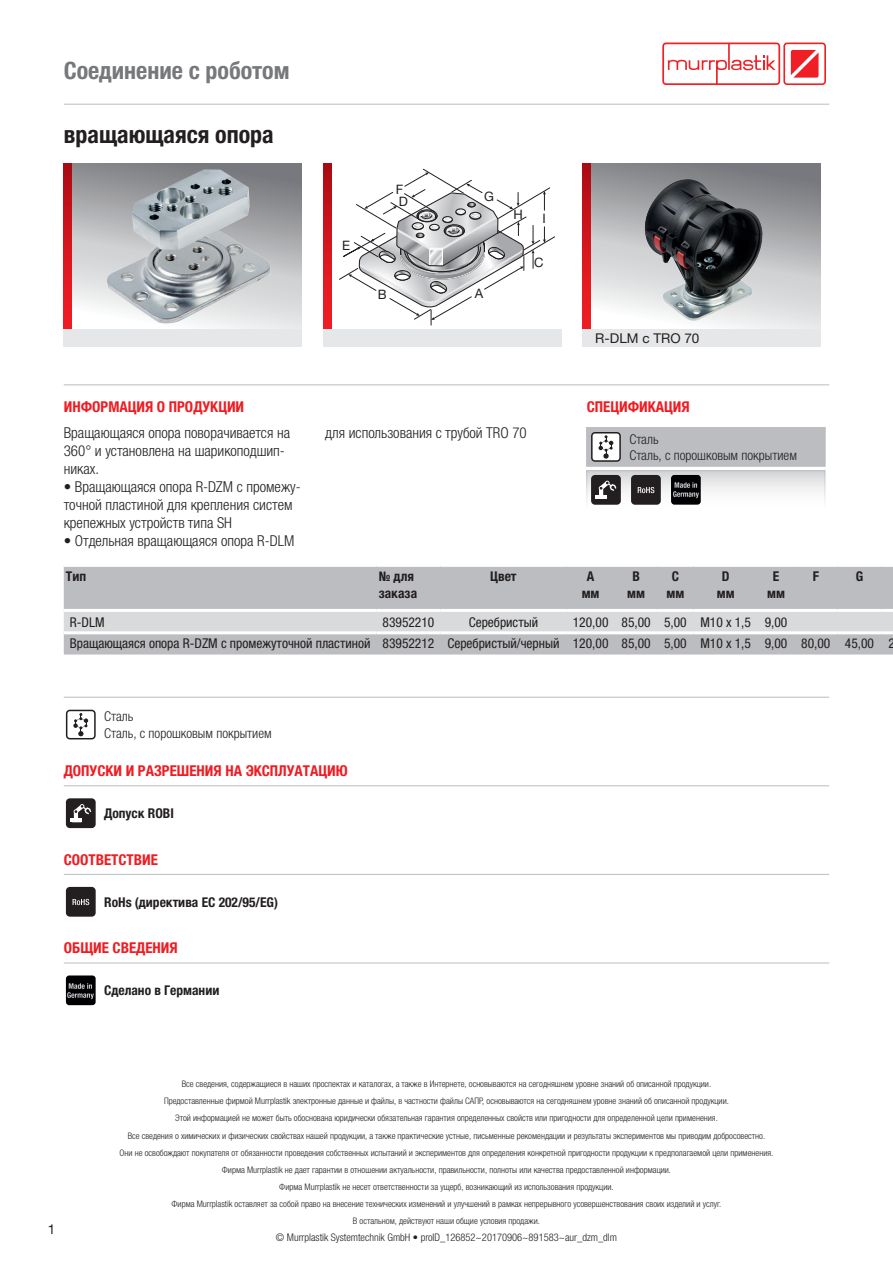
<style>
.page{position:relative;width:893px;height:1263px;background:#fff}
.page>*{position:absolute;margin:0;border:0;box-sizing:border-box;transform-origin:0 0}
.Seiten_Kopf{font:700 condensed 24px "Helvetica Neue LTW1 G";color:#76787b}
.PRODUKTNAME{font:700 condensed 24px "Helvetica Neue LTW1 G";color:#231f20}
.FT_Produkttext{font:300 condensed 15px/18px "Helvetica Neue LTW1 G";color:#231f20}
.Informationen{font:700 condensed 15px "Helvetica Neue LTW1 G";color:#ee1d23}
.SPALTE_VARIABEL_ZENT{font:condensed 13.5px "Helvetica Neue LTW1 G";color:#231f20}
.SPALTE_VARIABEL_LINK{font:condensed 13.5px "Helvetica Neue LTW1 G";color:#231f20}
.Technische_Daten{font:300 condensed 13.5px "Helvetica Neue LTW1 G";color:#231f20}
.Technische_Daten_Übe{font:700 condensed 13.5px "Helvetica Neue LTW1 G";color:#231f20}
.UEBERSCHRIFT_ZENTRIE{font:700 condensed 13.5px "Helvetica Neue LTW1 G";color:#231f20}
.UEBERSCHRIFT_LINKS{font:700 condensed 13.5px/16.2px "Helvetica Neue LTW1 G";color:#231f20}
.Bildlegende{font:13.5px "Helvetica Neue LTW1 G";color:#231f20}
.Seitenzahl{font:13.5px "Helvetica Neue LTW1 G";color:#231f20}
.BILDR{font:13.05px "Helvetica Neue LT Pro";color:#231f20}
.FUSSZEILE_DATENBLATT{font:300 condensed 10.5px "Helvetica Neue LTW1 G";color:#231f20}
.HAFTUNGSAUSSCHLUSS{font:300 condensed 9px "Helvetica Neue LTW1 G";color:#231f20}
</style>
<div class="page">
<svg style="left:662px;top:43px;width:164px;height:42px"></svg>
<hr style="left:64px;top:104px;width:765px;height:1px;background:#bcbdc0">
<svg style="left:64px;top:164px;width:8px;height:166px"></svg>
<svg style="left:72px;top:164px;width:230px;height:166px;background:#bdbec0"></svg>
<img style="left:106px;top:169px;width:165px;height:155px">
<div style="left:64px;top:330px;width:238px;height:17px;background:#e6e7e9"></div>
<svg style="left:323px;top:164px;width:9px;height:166px"></svg>
<svg style="left:339px;top:169px;width:216px;height:156px"></svg>
<div style="left:323px;top:330px;width:238px;height:17px;background:#e6e7e9"></div>
<svg style="left:583px;top:164px;width:8px;height:166px"></svg>
<svg style="left:591px;top:164px;width:230px;height:166px;background:#b9babd"></svg>
<img style="left:644px;top:179px;width:119px;height:143px">
<div style="left:583px;top:330px;width:238px;height:17px;background:#e6e7e9"></div>
<hr style="left:64px;top:384px;width:765px;height:1px;background:#bcbdc0">
<svg style="left:586px;top:427px;width:240px;height:40px;background:#bcbdc0"></svg>
<svg style="left:589px;top:472px;width:234px;height:32px"></svg>
<div style="left:587px;top:470px;width:238px;height:39px;border:1px solid #bcbdc0"></div>
<div style="left:591px;top:475px;width:30px;height:30px;background:#231f20;border-radius:4px"></div>
<svg style="left:598px;top:481px;width:18px;height:14px"></svg>
<hr style="left:595px;top:495px;width:12px;height:4px;background:#fff">
<div style="left:631px;top:475px;width:30px;height:30px;background:#231f20;border-radius:4px"></div>
<svg style="left:638px;top:487px;width:16px;height:6px"></svg>
<img style="left:671px;top:475px;width:30px;height:30px">
<div style="left:64px;top:567px;width:829px;height:87px;background:#bcbdc0"></div>
<svg style="left:64px;top:609px;width:829px;height:25px"></svg>
<svg style="left:881px;top:566px;width:12px;height:1px"></svg>
<hr style="left:64px;top:697px;width:765px;height:1px;background:#bcbdc0">
<svg style="left:66px;top:710px;width:30px;height:29px"></svg>
<div style="left:67px;top:711px;width:27px;height:27px;background:#fff;border-radius:2px"></div>
<svg style="left:73px;top:713px;width:15px;height:23px"></svg>
<hr style="left:64px;top:785px;width:765px;height:1px;background:#bcbdc0">
<div style="left:66px;top:798px;width:30px;height:30px;background:#231f20;border-radius:4px"></div>
<svg style="left:73px;top:804px;width:18px;height:18px"></svg>
<hr style="left:70px;top:818px;width:11px;height:4px;background:#fff">
<hr style="left:64px;top:874px;width:765px;height:1px;background:#bcbdc0">
<div style="left:66px;top:887px;width:30px;height:30px;background:#231f20;border-radius:4px"></div>
<svg style="left:73px;top:899px;width:16px;height:6px"></svg>
<hr style="left:64px;top:962px;width:765px;height:1px;background:#bcbdc0">
<img style="left:66px;top:975px;width:30px;height:30px">
<p class="Seiten_Kopf" style="left:64px;top:56px;width:227px">Соединение с роботом</p>
<p class="PRODUKTNAME" style="left:64px;top:120px;width:212px">вращающаяся опора</p>
<p class="BILDR" style="left:342px;top:237px;width:9px">E</p>
<p class="BILDR" style="left:396px;top:181px;width:9px">F</p>
<p class="BILDR" style="left:399px;top:193px;width:11px">D</p>
<p class="BILDR" style="left:484px;top:188px;width:11px">G</p>
<p class="BILDR" style="left:378px;top:287px;width:10px">B</p>
<p class="BILDR" style="left:475px;top:285px;width:10px">A</p>
<p class="BILDR" style="left:513px;top:207px;width:11px">H</p>
<p class="BILDR" style="left:542px;top:210px;width:5px">I</p>
<p class="BILDR" style="left:534px;top:255px;width:11px">C</p>
<p class="Bildlegende" style="left:595px;top:330px;width:106px">R-DLM с TRO 70</p>
<p class="Informationen" style="left:64px;top:397px;width:182px">ИНФОРМАЦИЯ О ПРОДУКЦИИ</p>
<p class="Informationen" style="left:587px;top:397px;width:104px">СПЕЦИФИКАЦИЯ</p>
<p class="FT_Produkttext" style="left:64px;top:424px;width:228px">Вращающаяся опора поворачивается на<br>360° и установлена на шарикоподшип&shy;никах.</p>
<p class="FT_Produkttext" style="left:64px;top:478px;width:238px">• Вращающаяся опора R-DZM с промежу&shy;точной пластиной для крепления систем крепежных устройств типа SH</p>
<p class="FT_Produkttext" style="left:64px;top:532px;width:232px">• Отдельная вращающаяся опора R-DLM</p>
<p class="FT_Produkttext" style="left:325px;top:424px;width:203px">для использования с трубой TRO 70</p>
<p class="Technische_Daten" style="left:629px;top:431px;width:31px">Сталь</p>
<p class="Technische_Daten" style="left:629px;top:447px;width:169px">Сталь, с порошковым покрытием</p>
<p class="UEBERSCHRIFT_LINKS" style="left:66px;top:568px;width:22px">Тип</p>
<p class="UEBERSCHRIFT_LINKS" style="left:379px;top:568px;width:40px">№ для заказа</p>
<p class="UEBERSCHRIFT_ZENTRIE" style="left:490px;top:568px;width:28px">Цвет</p>
<p class="UEBERSCHRIFT_ZENTRIE" style="left:587px;top:568px;width:9px">A</p>
<p class="UEBERSCHRIFT_ZENTRIE" style="left:582px;top:585px;width:19px">мм</p>
<p class="UEBERSCHRIFT_ZENTRIE" style="left:632px;top:568px;width:9px">B</p>
<p class="UEBERSCHRIFT_ZENTRIE" style="left:627px;top:585px;width:19px">мм</p>
<p class="UEBERSCHRIFT_ZENTRIE" style="left:672px;top:568px;width:9px">C</p>
<p class="UEBERSCHRIFT_ZENTRIE" style="left:666px;top:585px;width:19px">мм</p>
<p class="UEBERSCHRIFT_ZENTRIE" style="left:722px;top:568px;width:9px">D</p>
<p class="UEBERSCHRIFT_ZENTRIE" style="left:717px;top:585px;width:19px">мм</p>
<p class="UEBERSCHRIFT_ZENTRIE" style="left:773px;top:568px;width:8px">E</p>
<p class="UEBERSCHRIFT_ZENTRIE" style="left:767px;top:585px;width:19px">мм</p>
<p class="UEBERSCHRIFT_ZENTRIE" style="left:813px;top:568px;width:8px">F</p>
<p class="UEBERSCHRIFT_ZENTRIE" style="left:856px;top:568px;width:9px">G</p>
<p class="SPALTE_VARIABEL_LINK" style="left:70px;top:614px;width:36px">R-DLM</p>
<p class="SPALTE_VARIABEL_LINK" style="left:383px;top:614px;width:53px">83952210</p>
<p class="SPALTE_VARIABEL_ZENT" style="left:469px;top:614px;width:71px">Серебристый</p>
<p class="SPALTE_VARIABEL_ZENT" style="left:573px;top:614px;width:37px">120,00</p>
<p class="SPALTE_VARIABEL_ZENT" style="left:622px;top:614px;width:31px">85,00</p>
<p class="SPALTE_VARIABEL_ZENT" style="left:664px;top:614px;width:24px">5,00</p>
<p class="SPALTE_VARIABEL_ZENT" style="left:700px;top:614px;width:52px">M10 x 1,5</p>
<p class="SPALTE_VARIABEL_ZENT" style="left:765px;top:614px;width:24px">9,00</p>
<p class="SPALTE_VARIABEL_LINK" style="left:70px;top:636px;width:302px">Вращающаяся опора R-DZM с промежуточной пластиной</p>
<p class="SPALTE_VARIABEL_LINK" style="left:383px;top:636px;width:53px">83952212</p>
<p class="SPALTE_VARIABEL_ZENT" style="left:447px;top:636px;width:114px">Серебристый/черный</p>
<p class="SPALTE_VARIABEL_ZENT" style="left:573px;top:636px;width:37px">120,00</p>
<p class="SPALTE_VARIABEL_ZENT" style="left:622px;top:636px;width:31px">85,00</p>
<p class="SPALTE_VARIABEL_ZENT" style="left:664px;top:636px;width:24px">5,00</p>
<p class="SPALTE_VARIABEL_ZENT" style="left:700px;top:636px;width:52px">M10 x 1,5</p>
<p class="SPALTE_VARIABEL_ZENT" style="left:765px;top:636px;width:24px">9,00</p>
<p class="SPALTE_VARIABEL_ZENT" style="left:801px;top:636px;width:31px">80,00</p>
<p class="SPALTE_VARIABEL_ZENT" style="left:845px;top:636px;width:31px">45,00</p>
<p class="SPALTE_VARIABEL_ZENT" style="left:888px;top:636px;width:8px">2</p>
<p class="Technische_Daten" style="left:104px;top:709px;width:31px">Сталь</p>
<p class="Technische_Daten" style="left:104px;top:725px;width:169px">Сталь, с порошковым покрытием</p>
<p class="Informationen" style="left:64px;top:762px;width:285px">ДОПУСКИ И РАЗРЕШЕНИЯ НА ЭКСПЛУАТАЦИЮ</p>
<p class="Technische_Daten_Übe" style="left:104px;top:805px;width:71px">Допуск ROBI</p>
<p class="Informationen" style="left:64px;top:850px;width:96px">СООТВЕТСТВИЕ</p>
<p class="Technische_Daten_Übe" style="left:104px;top:894px;width:175px">RoHs (директива ЕС 202/95/EG)</p>
<p class="Informationen" style="left:64px;top:939px;width:115px">ОБЩИЕ СВЕДЕНИЯ</p>
<p class="Technische_Daten_Übe" style="left:104px;top:982px;width:117px">Сделано в Германии</p>
<p class="Seitenzahl" style="left:48px;top:1221px;width:9px">1</p>
<p class="HAFTUNGSAUSSCHLUSS" style="left:182px;top:1078px;width:531px">Все сведения, содержащиеся в наших проспектах и каталогах, а также в Интернете, основываются на сегодняшнем уровне знаний об описанной продукции.</p>
<p class="HAFTUNGSAUSSCHLUSS" style="left:164px;top:1096px;width:566px">Предоставленные фирмой Murrplastik электронные данные и файлы, в частности файлы САПР, основываются на сегодняшнем уровне знаний об описанной продукции.</p>
<p class="HAFTUNGSAUSSCHLUSS" style="left:175px;top:1113px;width:544px">Этой информацией не может быть обоснована юридически обязательная гарантия определенных свойств или пригодности для определенной цели применения.</p>
<p class="HAFTUNGSAUSSCHLUSS" style="left:128px;top:1130px;width:639px">Все сведения о химических и физических свойствах нашей продукции, а также практические устные, письменные рекомендации и результаты экспериментов мы приводим добросовестно.</p>
<p class="HAFTUNGSAUSSCHLUSS" style="left:120px;top:1147px;width:655px">Они не освобождают покупателя от обязанности проведения собственных испытаний и экспериментов для определения конкретной пригодности продукции к предполагаемой цели применения.</p>
<p class="HAFTUNGSAUSSCHLUSS" style="left:222px;top:1164px;width:451px">Фирма Murrplastik не дает гарантии в отношении актуальности, правильности, полноты или качества предоставленной информации.</p>
<p class="HAFTUNGSAUSSCHLUSS" style="left:279px;top:1182px;width:336px">Фирма Murrplastik не несет ответственности за ущерб, возникающий из использования продукции.</p>
<p class="HAFTUNGSAUSSCHLUSS" style="left:171px;top:1199px;width:551px">Фирма Murrplastik оставляет за собой право на внесение технических изменений и улучшений в рамках непрерывного усовершенствования своих изделий и услуг.</p>
<p class="HAFTUNGSAUSSCHLUSS" style="left:353px;top:1216px;width:189px">В остальном, действуют наши общие условия продажи.</p>
<p class="FUSSZEILE_DATENBLATT" style="left:276px;top:1231px;width:343px">© Murrplastik Systemtechnik GmbH • proID_126852~20170906~891583~aur_dzm_dlm</p>
</div>
